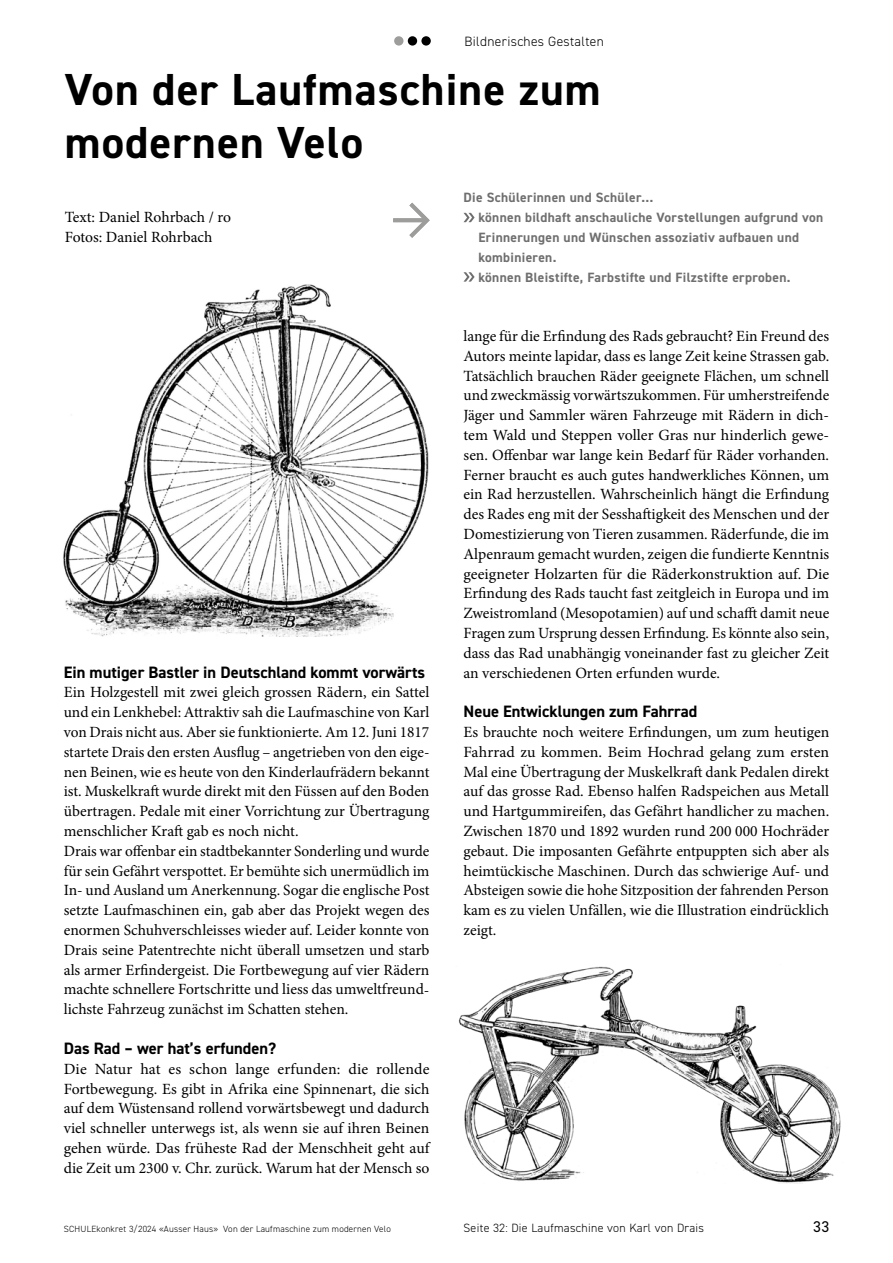
<style>
.page{position:relative;width:893px;height:1263px;background:#fff}
.page>*{position:absolute;margin:0;border:0;box-sizing:border-box;transform-origin:0 0}
.t1{font:700 45px/52.5px "DIN2014";letter-spacing:.025em;color:#000}
.t2{font:700 16.5px "DIN2014";color:#000}
.t3{font:15.6px/19.8px "Minion Pro";color:#000}
.t4{font:15.6px "DIN2014";color:#000}
.t5{font:700 13.5px/19.8px "DIN2014";letter-spacing:.025em;color:#706f6f}
.t6{font:300 13.5px "DIN2014";letter-spacing:.025em;color:#000}
.t7{font:300 12px "DIN2014";letter-spacing:.025em;color:#000}
.t8{font:300 9px "DIN2014";letter-spacing:.025em;color:#000}
</style>
<div class="page">
<img style="left:63px;top:284px;width:366px;height:352px">
<div style="left:394px;top:36px;width:9px;height:10px;background:#9d9d9c;border-radius:50%"></div>
<svg style="left:463px;top:213px;width:12px;height:9px"></svg>
<svg style="left:463px;top:272px;width:12px;height:10px"></svg>
<div style="left:408px;top:36px;width:9px;height:10px;background:#000;border-radius:50%"></div>
<svg style="left:421px;top:36px;width:10px;height:10px"></svg>
<svg style="left:393px;top:203px;width:37px;height:35px"></svg>
<img style="left:458px;top:966px;width:383px;height:217px">
<p class="t6" style="left:464px;top:33px;width:141px">Bildnerisches Gestalten</p>
<h1 class="t1" style="left:65px;top:63px;width:537px">Von der Laufmaschine zum modernen Velo</h1>
<p class="t3" style="left:65px;top:207px;width:168px">Text: Daniel Rohrbach / ro<br>Fotos: Daniel Rohrbach</p>
<p class="t2" style="left:64px;top:661px;width:363px">Ein mutiger Bastler in Deutschland kommt vorwärts</p>
<p class="t3" style="left:64px;top:683px;width:367px">Ein Holzgestell mit zwei gleich grossen Rädern, ein Sattel und ein Lenkhebel: Attraktiv sah die Laufmaschine von Karl von Drais nicht aus. Aber sie funktionierte. Am 12. Juni 1817 startete Drais den ersten Ausflug – angetrieben von den eige&shy;nen Beinen, wie es heute von den Kinderlaufrädern bekannt ist. Muskelkraft wurde direkt mit den Füssen auf den Boden übertragen. Pedale mit einer Vorrichtung zur Übertragung menschlicher Kraft gab es noch nicht.<br>Drais war offenbar ein stadtbekannter Sonderling und wurde für sein Gefährt verspottet. Er bemühte sich unermüdlich im In- und Ausland um Anerkennung. Sogar die englische Post setzte Laufmaschinen ein, gab aber das Projekt wegen des enormen Schuhverschleisses wieder auf. Leider konnte von Drais seine Patentrechte nicht überall umsetzen und starb als armer Erfindergeist. Die Fortbewegung auf vier Rädern machte schnellere Fortschritte und liess das umweltfreund&shy;lichste Fahrzeug zunächst im Schatten stehen.</p>
<p class="t2" style="left:64px;top:1037px;width:214px">Das Rad – wer hat’s erfunden?</p>
<p class="t3" style="left:64px;top:1059px;width:367px;text-align:justify">Die Natur hat es schon lange erfunden: die rollende Fortbewegung. Es gibt in Afrika eine Spinnenart, die sich auf dem Wüstensand rollend vorwärtsbewegt und dadurch viel schneller unterwegs ist, als wenn sie auf ihren Beinen gehen würde. Das früheste Rad der Menschheit geht auf die Zeit um 2300 v. Chr. zurück. Warum hat der Mensch so</p>
<p class="t5" style="left:478px;top:188px;width:346px;text-indent:-15px">Die Schülerinnen und Schüler…<br>können bildhaft anschauliche Vorstellungen aufgrund von Erinnerungen und Wünschen assoziativ aufbauen und kombinieren.<br>können Bleistifte, Farbstifte und Filzstifte erproben.</p>
<p class="t3" style="left:463px;top:326px;width:367px">lange für die Erfindung des Rads gebraucht? Ein Freund des Autors meinte lapidar, dass es lange Zeit keine Strassen gab.<br>Tatsächlich brauchen Räder geeignete Flächen, um schnell und zweckmässig vorwärtszukommen. Für umherstreifende Jäger und Sammler wären Fahrzeuge mit Rädern in dich&shy;tem Wald und Steppen voller Gras nur hinderlich gewe&shy;sen. Offenbar war lange kein Bedarf für Räder vorhanden.<br>Ferner braucht es auch gutes handwerkliches Können, um ein Rad herzustellen. Wahrscheinlich hängt die Erfindung des Rades eng mit der Sesshaftigkeit des Menschen und der Domestizierung von Tieren zusammen. Räderfunde, die im Alpenraum gemacht wurden, zeigen die fundierte Kenntnis geeigneter Holzarten für die Räderkonstruktion auf. Die Erfindung des Rads taucht fast zeitgleich in Europa und im Zweistromland (Mesopotamien) auf und schafft damit neue Fragen zum Ursprung dessen Erfindung. Es könnte also sein, dass das Rad unabhängig voneinander fast zu gleicher Zeit an verschiedenen Orten erfunden wurde.</p>
<p class="t2" style="left:463px;top:701px;width:235px">Neue Entwicklungen zum Fahrrad</p>
<p class="t3" style="left:463px;top:722px;width:367px;text-align:justify">Es brauchte noch weitere Erfindungen, um zum heutigen Fahrrad zu kommen. Beim Hochrad gelang zum ersten Mal eine Übertragung der Muskelkraft dank Pedalen direkt auf das grosse Rad. Ebenso halfen Radspeichen aus Metall und Hartgummireifen, das Gefährt handlicher zu machen.<br>Zwischen 1870 und 1892 wurden rund 200 000 Hochräder gebaut. Die imposanten Gefährte entpuppten sich aber als heimtückische Maschinen. Durch das schwierige Auf- und Absteigen sowie die hohe Sitzposition der fahrenden Person kam es zu vielen Unfällen, wie die Illustration eindrücklich zeigt.</p>
<p class="t8" style="left:64px;top:1223px;width:329px">SCHULEkonkret 3/2024 «Ausser Haus» Von der Laufmaschine zum modernen Velo</p>
<p class="t4" style="left:813px;top:1217px;width:17px">33</p>
<p class="t7" style="left:463px;top:1220px;width:242px">Seite 32: Die Laufmaschine von Karl von Drais</p>
</div>
